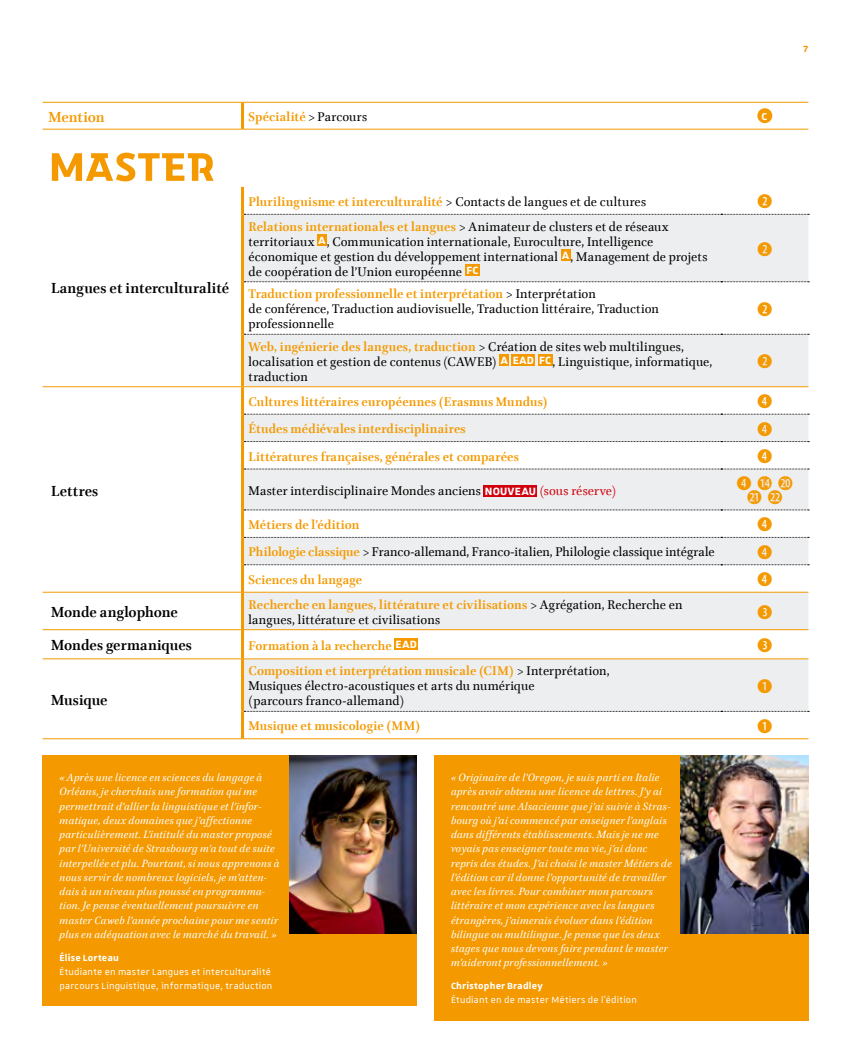
<style>
.page{position:relative;width:851px;height:1063px;background:#fff}
.page>*{position:absolute;margin:0;border:0;box-sizing:border-box;transform-origin:0 0}
.t1{font:54px "Unistra 20 Bold";letter-spacing:.04em;color:#f49900}
.t2{font:19.5px "Combi Numerals Solid";color:#f49900}
.t3{font:700 16.5px "Brill";letter-spacing:.005em;color:#000}
.t4{font:700 16.5px "Brill";letter-spacing:-.01em;color:#f49900}
.t5{font:14.25px/15px "Brill";letter-spacing:.01em;color:#000}
.t6{font:700 14.25px "Brill";letter-spacing:.01em;color:#f49900}
.t7{font:13.5px "Unistra 20 Bold";color:#fff}
.t8{font:italic 12px/14.2px "Brill";letter-spacing:.02em;color:#fff}
.t9{font:12px/14.2px "Unistra 28 Regular";letter-spacing:.015em;color:#fff}
.t10{font:12px "Unistra 20 Bold";letter-spacing:.015em;color:#fff}
.t11{font:12px "Unistra 20 Bold";color:#f49900}
.s1{font-weight:400;color:#000}
.s2{font-weight:700;color:#f49900}
.s3{font-family:"Unistra 20 Bold";color:#fff}
.s4{color:#d1010e}
.s5{font-family:"Unistra 20 Bold";font-weight:400;color:#fff}
</style>
<div class="page">
<svg style="left:244px;top:215px;width:564px;height:496px;fill:#edeeef"></svg>
<svg style="left:244px;top:214px;width:565px;height:1px"></svg>
<svg style="left:244px;top:282px;width:565px;height:1px"></svg>
<svg style="left:244px;top:334px;width:565px;height:1px"></svg>
<svg style="left:244px;top:537px;width:565px;height:1px"></svg>
<svg style="left:244px;top:565px;width:565px;height:1px"></svg>
<svg style="left:244px;top:711px;width:565px;height:1px"></svg>
<svg style="left:244px;top:414px;width:565px;height:1px"></svg>
<svg style="left:244px;top:441px;width:565px;height:1px"></svg>
<hr style="left:241px;top:187px;width:3px;height:27px;background:#f49900">
<hr style="left:241px;top:214px;width:3px;height:68px;background:#f49900">
<hr style="left:241px;top:282px;width:3px;height:52px;background:#f49900">
<hr style="left:241px;top:334px;width:3px;height:52px;background:#f49900">
<hr style="left:241px;top:387px;width:3px;height:27px;background:#f49900">
<hr style="left:241px;top:414px;width:3px;height:28px;background:#f49900">
<hr style="left:241px;top:442px;width:3px;height:27px;background:#f49900">
<hr style="left:241px;top:510px;width:3px;height:27px;background:#f49900">
<hr style="left:241px;top:537px;width:3px;height:28px;background:#f49900">
<hr style="left:241px;top:469px;width:3px;height:41px;background:#f49900">
<hr style="left:241px;top:565px;width:3px;height:27px;background:#f49900">
<hr style="left:43px;top:102px;width:199px;height:1px;background:#f49900">
<hr style="left:241px;top:102px;width:3px;height:27px;background:#f49900">
<hr style="left:242px;top:102px;width:479px;height:1px;background:#f49900">
<hr style="left:721px;top:102px;width:87px;height:1px;background:#f49900">
<hr style="left:43px;top:129px;width:199px;height:1px;background:#f49900">
<hr style="left:242px;top:129px;width:479px;height:1px;background:#f49900">
<hr style="left:721px;top:129px;width:87px;height:1px;background:#f49900">
<hr style="left:241px;top:592px;width:3px;height:37px;background:#f49900">
<hr style="left:241px;top:630px;width:3px;height:29px;background:#f49900">
<hr style="left:43px;top:659px;width:199px;height:1px;background:#f49900">
<hr style="left:241px;top:659px;width:3px;height:52px;background:#f49900">
<hr style="left:242px;top:659px;width:479px;height:1px;background:#f49900">
<hr style="left:721px;top:659px;width:87px;height:1px;background:#f49900">
<hr style="left:43px;top:739px;width:199px;height:1px;background:#f49900">
<hr style="left:241px;top:711px;width:3px;height:28px;background:#f49900">
<hr style="left:242px;top:739px;width:479px;height:1px;background:#f49900">
<hr style="left:721px;top:739px;width:87px;height:1px;background:#f49900">
<hr style="left:43px;top:592px;width:199px;height:1px;background:#f49900">
<hr style="left:43px;top:629px;width:199px;height:1px;background:#f49900">
<hr style="left:242px;top:592px;width:479px;height:1px;background:#f49900">
<hr style="left:721px;top:592px;width:87px;height:1px;background:#f49900">
<hr style="left:242px;top:629px;width:479px;height:1px;background:#f49900">
<hr style="left:721px;top:629px;width:87px;height:1px;background:#f49900">
<hr style="left:43px;top:386px;width:199px;height:1px;background:#f49900">
<hr style="left:242px;top:386px;width:479px;height:1px;background:#f49900">
<hr style="left:721px;top:386px;width:87px;height:1px;background:#f49900">
<svg style="left:244px;top:469px;width:565px;height:1px"></svg>
<svg style="left:244px;top:510px;width:565px;height:1px"></svg>
<div style="left:757px;top:108px;width:15px;height:15px;background:#f49900;border-radius:50%"></div>
<div style="left:317px;top:234px;width:10px;height:12px;background:#f49900"></div>
<div style="left:561px;top:249px;width:9px;height:12px;background:#f49900"></div>
<div style="left:465px;top:264px;width:14px;height:12px;background:#f49900"></div>
<div style="left:499px;top:354px;width:10px;height:12px;background:#f49900"></div>
<div style="left:511px;top:354px;width:24px;height:12px;background:#f49900"></div>
<div style="left:537px;top:354px;width:15px;height:12px;background:#f49900"></div>
<div style="left:484px;top:485px;width:53px;height:12px;background:#d1010e"></div>
<div style="left:394px;top:639px;width:24px;height:11px;background:#f49900"></div>
<div style="left:43px;top:755px;width:374px;height:251px;background:#f49900"></div>
<div style="left:434px;top:755px;width:374px;height:265px;background:#f49900"></div>
<img style="left:289px;top:755px;width:128px;height:179px">
<img style="left:680px;top:755px;width:128px;height:179px">
<p class="t11" style="left:803px;top:42px;width:7px">7</p>
<h3 class="t4" style="left:48px;top:105px;width:58px">Mention</h3>
<p class="t6" style="left:248px;top:107px;width:120px">Spécialité <span class="s1">&gt; Parcours</span></p>
<p class="t7" style="left:761px;top:108px;width:7px">C</p>
<h1 class="t1" style="left:49px;top:136px;width:168px">MASTER</h1>
<h3 class="t3" style="left:51px;top:277px;width:180px">Langues et interculturalité</h3>
<h3 class="t3" style="left:51px;top:479px;width:49px">Lettres</h3>
<p class="t6" style="left:248px;top:192px;width:399px">Plurilinguisme et interculturalité <span class="s1">&gt; Contacts de langues et de cultures</span></p>
<h2 class="t2" style="left:757px;top:190px;width:17px">C</h2>
<p class="t5" style="left:248px;top:220px;width:460px"><span class="s2">Relations internationales et langues</span> &gt; Animateur de clusters et de réseaux territoriaux <span class="s3">A</span>, Communication internationale, Euroculture, Intelligence économique et gestion du développement international <span class="s3">A</span>, Management de projets de coopération de l’Union européenne <span class="s3">FC</span></p>
<h2 class="t2" style="left:757px;top:238px;width:17px">C</h2>
<p class="t5" style="left:248px;top:287px;width:412px"><span class="s2">Traduction professionnelle et interprétation</span> &gt; Interprétation<br>de conférence, Traduction audiovisuelle, Traduction littéraire, Traduction professionnelle</p>
<p class="t5" style="left:248px;top:340px;width:465px"><span class="s2">Web, ingénierie des langues, traduction</span> &gt; Création de sites web multilingues, localisation et gestion de contenus (CAWEB) <span class="s3">A EAD FC</span>, Linguistique, informatique, traduction</p>
<h2 class="t2" style="left:757px;top:298px;width:17px">C</h2>
<h2 class="t2" style="left:757px;top:350px;width:17px">C</h2>
<p class="t6" style="left:248px;top:392px;width:300px">Cultures littéraires européennes (Erasmus Mundus)</p>
<h2 class="t2" style="left:757px;top:390px;width:17px">E</h2>
<p class="t6" style="left:248px;top:419px;width:219px">Études médiévales interdisciplinaires</p>
<h2 class="t2" style="left:757px;top:417px;width:17px">E</h2>
<p class="t6" style="left:248px;top:446px;width:272px">Littératures françaises, générales et comparées</p>
<h2 class="t2" style="left:757px;top:445px;width:17px">E</h2>
<p class="t5" style="left:248px;top:484px;width:369px">Master interdisciplinaire Mondes anciens <span class="s3">NOUVEAU</span> <span class="s4">(sous réserve)</span></p>
<h2 class="t2" style="left:736px;top:472px;width:58px">E 1$ 2)</h2>
<h2 class="t2" style="left:746px;top:486px;width:38px">2! 2@</h2>
<p class="t6" style="left:248px;top:515px;width:112px">Métiers de l’édition</p>
<h2 class="t2" style="left:757px;top:513px;width:17px">E</h2>
<p class="t5" style="left:248px;top:545px;width:467px"><span class="s2">Philologie classique</span> &gt; Franco-allemand, Franco-italien, Philologie classique intégrale</p>
<h2 class="t2" style="left:757px;top:541px;width:17px">E</h2>
<p class="t6" style="left:248px;top:570px;width:115px">Sciences du langage</p>
<h2 class="t2" style="left:757px;top:568px;width:17px">E</h2>
<h3 class="t3" style="left:51px;top:601px;width:128px">Monde anglophone</h3>
<p class="t5" style="left:248px;top:598px;width:435px"><span class="s2">Recherche en langues, littérature et civilisations</span> &gt; Agrégation, Recherche en langues, littérature et civilisations</p>
<h2 class="t2" style="left:757px;top:601px;width:17px">d</h2>
<h3 class="t3" style="left:51px;top:634px;width:142px">Mondes germaniques</h3>
<p class="t6" style="left:248px;top:636px;width:170px">Formation à la recherche <span class="s5">EAD</span></p>
<h2 class="t2" style="left:757px;top:634px;width:17px">d</h2>
<h3 class="t3" style="left:51px;top:689px;width:58px">Musique</h3>
<p class="t5" style="left:248px;top:664px;width:362px"><span class="s2">Composition et interprétation musicale (CIM)</span> &gt; Interprétation,<br>Musiques électro-acoustiques et arts du numérique<br>(parcours franco-allemand)</p>
<h2 class="t2" style="left:757px;top:675px;width:17px">B</h2>
<p class="t6" style="left:248px;top:716px;width:173px">Musique et musicologie (MM)</p>
<h2 class="t2" style="left:757px;top:715px;width:17px">B</h2>
<p class="t8" style="left:60px;top:771px;width:221px">« Après une licence en sciences du langage à Orléans, je cherchais une formation qui me permettrait d’allier la linguistique et l’infor&shy;matique, deux domaines que j’affectionne particulièrement. L’intitulé du master proposé par l’Université de Strasbourg m’a tout de suite interpellée et plu. Pourtant, si nous apprenons à nous servir de nombreux logiciels, je m’atten&shy;dais à un niveau plus poussé en programma&shy;tion. Je pense éventuellement poursuivre en master Caweb l’année prochaine pour me sentir plus en adéquation avec le marché du travail. »</p>
<p class="t10" style="left:60px;top:951px;width:61px">Élise Lorteau</p>
<p class="t9" style="left:60px;top:964px;width:214px">Étudiante en master Langues et interculturalité parcours Linguistique, informatique, traduction</p>
<p class="t8" style="left:451px;top:771px;width:222px">« Originaire de l’Oregon, je suis parti en Italie après avoir obtenu une licence de lettres. J’y ai rencontré une Alsacienne que j’ai suivie à Stras&shy;bourg où j’ai commencé par enseigner l’anglais dans différents établissements. Mais je ne me voyais pas enseigner toute ma vie, j’ai donc repris des études. J’ai choisi le master Métiers de l’édition car il donne l’opportunité de travailler avec les livres. Pour combiner mon parcours littéraire et mon expérience avec les langues étrangères, j’aimerais évoluer dans l’édition bilingue ou multilingue. Je pense que les deux stages que nous devons faire pendant le master m’aideront professionnellement. »</p>
<p class="t10" style="left:451px;top:979px;width:93px">Christopher Bradley</p>
<p class="t9" style="left:451px;top:993px;width:187px">Étudiant en de master Métiers de l’édition</p>
</div>
